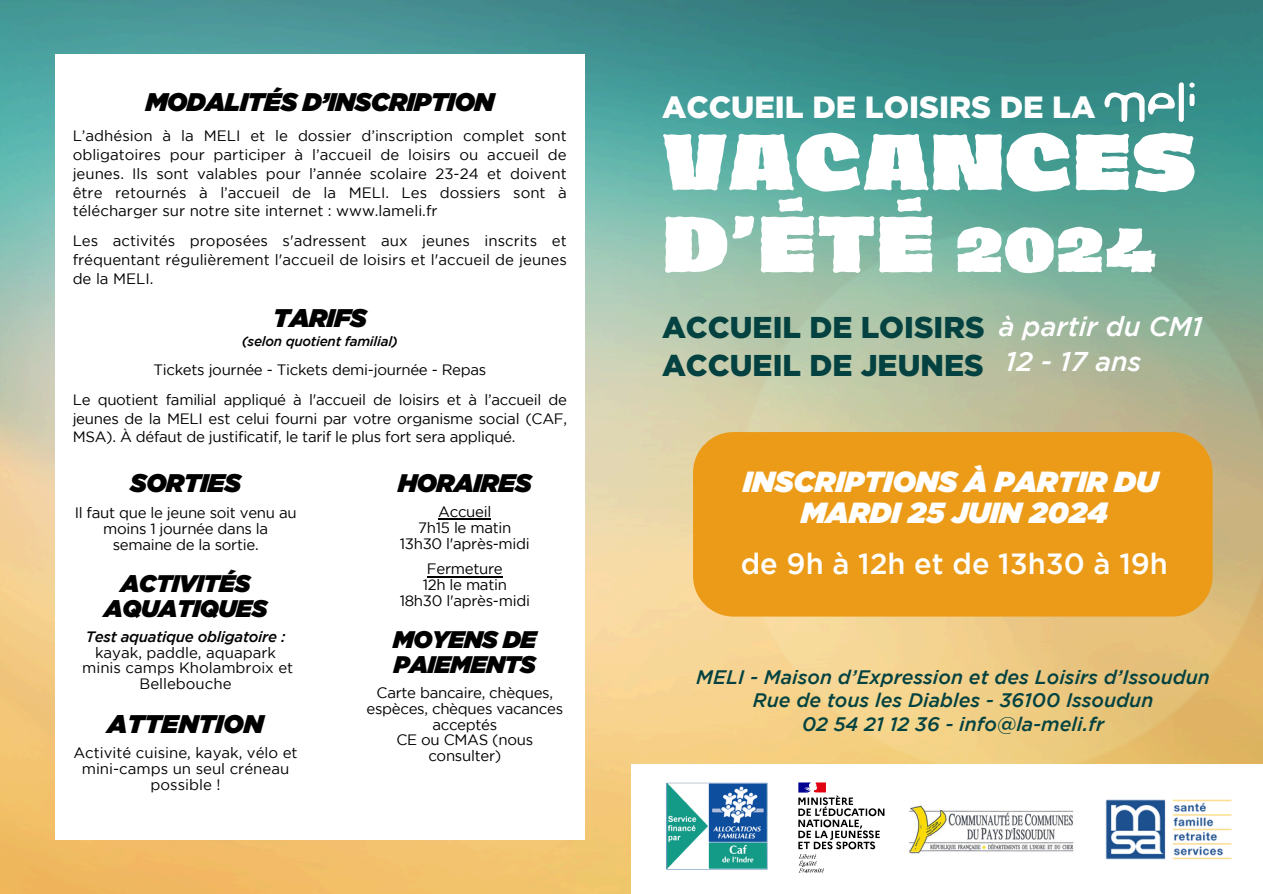
<style>
.page{position:relative;width:1263px;height:894px;background:#fff}
.page>*{position:absolute;margin:0;border:0;box-sizing:border-box;transform-origin:0 0}
.t1{font:900 72.6px/82.2px "Dingos Stamp";color:#fff}
.t2{font:900 57px "Dingos Stamp";color:#fff}
.t3{font:900 30.75px "Gotham";color:#fff}
.t4{font:900 30px "Gotham";color:#034240}
.t5{font:italic 900 29.1px/31.5px "Gotham";color:#fff;text-align:center}
.t6{font:500 29.1px "Gotham";color:#fff}
.t7{font:italic 500 27.15px "Gotham";color:#fff}
.t8{font:italic 900 25.5px "Gotham";letter-spacing:-.02em;color:#000}
.t9{font:italic 900 25.5px "Gotham";color:#000}
.t10{font:italic 900 25.35px "Gotham";letter-spacing:-.02em;color:#000}
.t11{font:italic 900 24px/25.5px "Gotham";letter-spacing:-.02em;color:#000}
.t12{font:italic 500 19.5px "Gotham";color:#034240}
.t13{font:15px/18.8px "Gotham";letter-spacing:-.02em;color:#000;text-align:justify}
.t14{font:15px/15.8px "Gotham";color:#000;text-align:center}
.t15{font:italic 500 15px "Gotham";letter-spacing:-.02em;color:#000}
.t16{font:italic 500 13.5px "Gotham";letter-spacing:-.02em;color:#000}
</style>
<div class="page">
<img style="left:0;top:0;width:1263px;height:893px">
<div style="left:55px;top:54px;width:530px;height:785px;background:#fff"></div>
<img style="left:1101px;top:71px;width:100px;height:70px">
<div style="left:631px;top:764px;width:632px;height:129px;background:#fff"></div>
<img style="left:666px;top:782px;width:102px;height:88px">
<svg style="left:798px;top:782px;width:86px;height:90px"></svg>
<img style="left:909px;top:805px;width:165px;height:47px">
<div style="left:693px;top:432px;width:519px;height:184px;background:#eb9b17;border-radius:40px"></div>
<img style="left:1105px;top:799px;width:127px;height:59px">
<hr style="left:438px;top:518px;width:53px;height:2px;background:#000">
<hr style="left:427px;top:575px;width:75px;height:2px;background:#000">
<h5 class="t8" style="left:146px;top:87px;width:350px">MODALITÉS D’INSCRIPTION</h5>
<p class="t13" style="left:73px;top:128px;width:496px">L’adhésion à la MELI et le dossier d’inscription complet sont obligatoires pour participer à l’accueil de loisirs ou accueil de jeunes. Ils sont valables pour l’année scolaire 23-24 et doivent être retournés à l’accueil de la MELI. Les dossiers sont à télécharger sur notre site internet : www.lameli.fr</p>
<p class="t13" style="left:73px;top:233px;width:496px">Les activités proposées s'adressent aux jeunes inscrits et fréquentant régulièrement l'accueil de loisirs et l'accueil de jeunes de la MELI.</p>
<p class="t8" style="left:273px;top:303px;width:95px">TARIFS</p>
<p class="t16" style="left:242px;top:335px;width:158px">(selon quotient familial)</p>
<p class="t13" style="left:153px;top:361px;width:334px">Tickets journée - Tickets demi-journée - Repas</p>
<p class="t13" style="left:73px;top:391px;width:496px">Le quotient familial appliqué à l'accueil de loisirs et à l’accueil de jeunes de la MELI est celui fourni par votre organisme social (CAF, MSA). À défaut de justificatif, le tarif le plus fort sera appliqué.</p>
<p class="t10" style="left:398px;top:468px;width:135px">HORAIRES</p>
<p class="t13" style="left:438px;top:503px;width:55px">Accueil</p>
<p class="t13" style="left:418px;top:519px;width:95px">7h15 le matin</p>
<p class="t13" style="left:400px;top:535px;width:132px">13h30 l'après-midi</p>
<h3 class="t13" style="left:427px;top:560px;width:77px">Fermeture</h3>
<h1 class="t13" style="left:423px;top:576px;width:86px">12h le matin</h1>
<h2 class="t13" style="left:400px;top:592px;width:132px">18h30 l'après-midi</h2>
<h3 class="t11" style="left:393px;top:625px;width:145px">MOYENS DE<br>PAIEMENTS</h3>
<h6 class="t13" style="left:366px;top:685px;width:198px;line-height:15.8px;text-align:center">Carte bancaire, chèques, espèces, chèques vacances acceptés</h6>
<h3 class="t13" style="left:396px;top:733px;width:138px;line-height:15.8px;text-align:center">CE ou CMAS (nous consulter)</h3>
<h3 class="t8" style="left:130px;top:468px;width:112px">SORTIES</h3>
<p class="t13" style="left:75px;top:505px;width:223px;line-height:15.8px;text-align:center">Il faut que le jeune soit venu au moins 1 journée dans la semaine de la sortie.</p>
<h3 class="t11" style="left:104px;top:569px;width:165px;text-align:center">ACTIVITÉS<br>AQUATIQUES</h3>
<p class="t15" style="left:86px;top:630px;width:201px">Test aquatique obligatoire :</p>
<p class="t14" style="left:82px;top:645px;width:213px">kayak, paddle, aquapark minis camps Kholambroix et<br>Bellebouche</p>
<h3 class="t9" style="left:107px;top:708px;width:158px">ATTENTION</h3>
<p class="t14" style="left:73px;top:745px;width:226px">Activité cuisine, kayak, vélo et mini-camps un seul créneau possible !</p>
<h6 class="t3" style="left:662px;top:90px;width:435px">ACCUEIL DE LOISIRS DE LA</h6>
<p class="t1" style="left:662px;top:128px;width:536px">VACANCES<br>D’ÉTÉ</p>
<h3 class="t2" style="left:954px;top:227px;width:204px">2024</h3>
<h4 class="t4" style="left:662px;top:310px;width:324px">ACCUEIL DE LOISIRS</h4>
<p class="t7" style="left:999px;top:316px;width:206px">à partir du CM1</p>
<p class="t4" style="left:662px;top:347px;width:323px">ACCUEIL DE JEUNES</p>
<p class="t7" style="left:1005px;top:351px;width:137px">12 - 17 ans</p>
<p class="t5" style="left:743px;top:464px;width:417px">INSCRIPTIONS À PARTIR DU<br>MARDI 25 JUIN 2024</p>
<p class="t6" style="left:741px;top:552px;width:429px">de 9h à 12h et de 13h30 à 19h</p>
<p class="t12" style="left:696px;top:669px;width:515px">MELI - Maison d’Expression et des Loisirs d’Issoudun</p>
<p class="t12" style="left:753px;top:692px;width:402px">Rue de tous les Diables - 36100 Issoudun</p>
<p class="t12" style="left:802px;top:716px;width:304px">02 54 21 12 36 - info@la-meli.fr</p>
</div>
